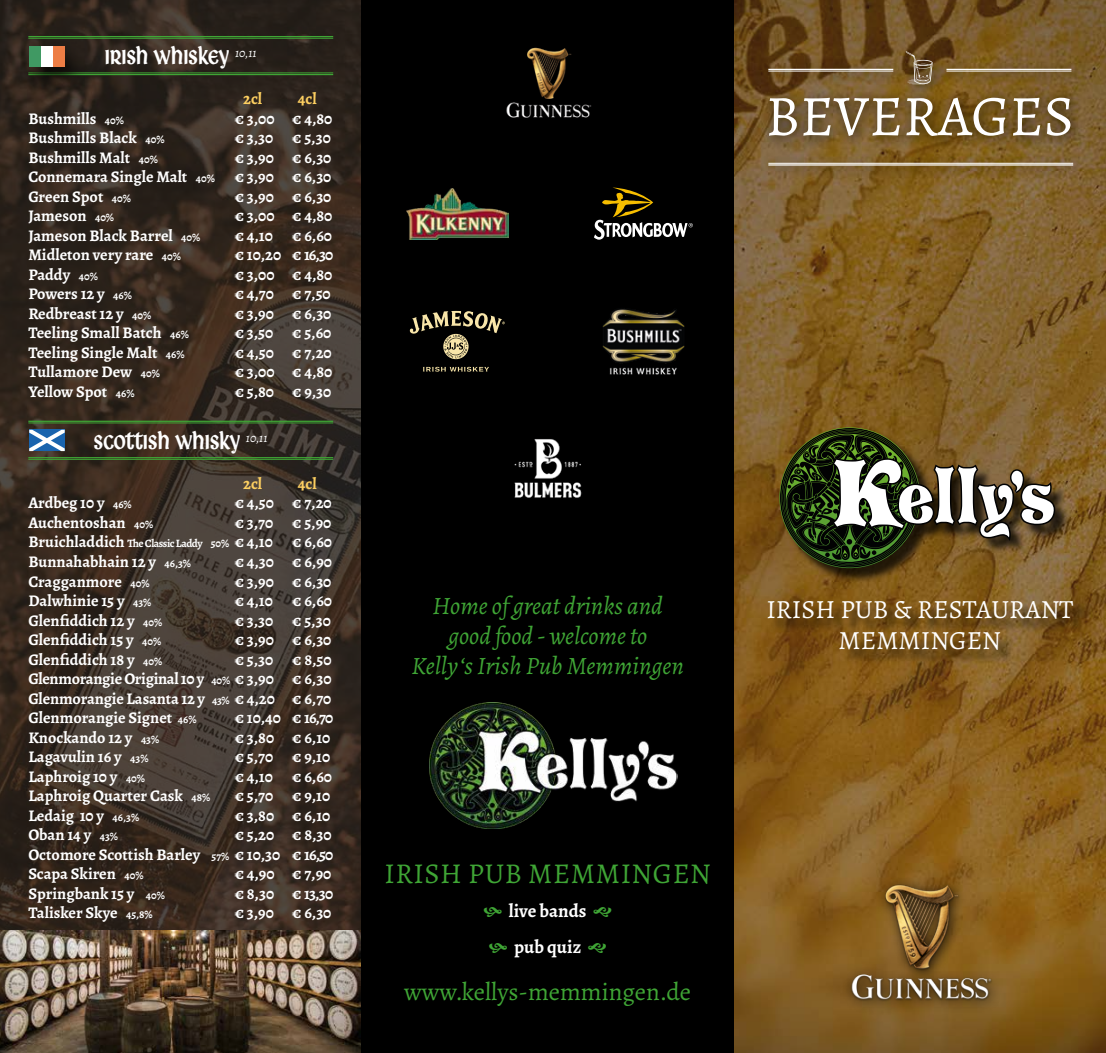
<style>
.page{position:relative;width:1106px;height:1053px;background:#fff}
.page>*{position:absolute;margin:0;border:0;box-sizing:border-box;transform-origin:0 0}
.t1{font:57.5px "Alegreya";color:#fff}
.t2{font:52.5px "Kawaii Food II";color:#fff}
.t3{font:28.75px "Ardagh";color:#fff}
.t4{font:28.75px "Alegreya";letter-spacing:.02em;color:#3fa535}
.t5{font:26.25px/31.5px "Alegreya";color:#fff;text-align:center}
.t6{font:italic 25px/30px "Alegreya";color:#3fa535;text-align:center}
.t7{font:25px "Alegreya";color:#3fa535}
.t8{font:700 18.75px/36px "Alegreya";color:#fff}
.t9{font:700 16.25px/19.5px "Alegreya";color:#fff;text-align:justify}
.t10{font:700 16.25px "Alegreya";letter-spacing:-.005em;color:#fed061}
.t11{font:italic 12.38px "Alegreya";color:#fff}
.s1{font-size:11.25px}
</style>
<div class="page">
<img style="left:733px;top:0;width:373px;height:1052px">
<svg style="left:0;top:0;width:361px;height:930px;background:#382d24"></svg>
<hr style="left:28px;top:36px;width:305px;height:1px;background:#3fa535">
<hr style="left:28px;top:38px;width:305px;height:1px;background:#3fa535">
<hr style="left:28px;top:420px;width:305px;height:2px;background:#3fa535">
<hr style="left:28px;top:422px;width:305px;height:1px;background:#3fa535">
<hr style="left:28px;top:73px;width:305px;height:1px;background:#3fa535">
<hr style="left:28px;top:74px;width:305px;height:1px;background:#3fa535">
<hr style="left:28px;top:457px;width:305px;height:1px;background:#3fa535">
<hr style="left:28px;top:458px;width:305px;height:2px;background:#3fa535">
<img style="left:0;top:930px;width:361px;height:122px">
<svg style="left:29px;top:430px;width:36px;height:21px"></svg>
<div style="left:20px;top:41px;width:67px;height:52px;background:#000;opacity:.74"></div>
<div style="left:29px;top:46px;width:12px;height:21px;background:#409963"></div>
<div style="left:41px;top:46px;width:12px;height:21px;background:#fff"></div>
<div style="left:53px;top:46px;width:12px;height:21px;background:#ed7d45"></div>
<div style="left:361px;top:0;width:372px;height:1052px;background:#000"></div>
<div style="left:760px;top:88px;width:324px;height:62px;background:#000;opacity:.75"></div>
<div style="left:760px;top:59px;width:146px;height:27px;background:#000;opacity:.75"></div>
<hr style="left:768px;top:69px;width:125px;height:1px;background:#fff">
<hr style="left:768px;top:71px;width:125px;height:1px;background:#fff">
<div style="left:938px;top:59px;width:146px;height:27px;background:#000;opacity:.75"></div>
<hr style="left:946px;top:69px;width:125px;height:1px;background:#fff">
<hr style="left:946px;top:71px;width:125px;height:1px;background:#fff">
<div style="left:760px;top:154px;width:326px;height:26px;background:#000;opacity:.75"></div>
<hr style="left:768px;top:163px;width:305px;height:1px;background:#fff">
<hr style="left:768px;top:164px;width:305px;height:1px;background:#fff">
<div style="left:898px;top:43px;width:48px;height:55px;background:#000;opacity:.75"></div>
<img style="left:828px;top:856px;width:183px;height:182px">
<div style="left:781px;top:429px;width:289px;height:154px;background:#000;opacity:.75"></div>
<svg style="left:779px;top:427px;width:276px;height:141px"></svg>
<div style="left:770px;top:602px;width:318px;height:63px;background:#000;opacity:.75"></div>
<img style="left:430px;top:702px;width:247px;height:126px">
<img style="left:506px;top:47px;width:86px;height:71px">
<img style="left:602px;top:309px;width:83px;height:66px">
<svg style="left:409px;top:311px;width:96px;height:48px"></svg>
<svg style="left:423px;top:367px;width:66px;height:4px"></svg>
<img style="left:406px;top:188px;width:102px;height:51px">
<svg style="left:594px;top:187px;width:99px;height:53px"></svg>
<img style="left:514px;top:439px;width:68px;height:59px">
<h3 class="t3" style="left:105px;top:42px;width:126px">irish Whiskey</h3>
<p class="t11" style="left:235px;top:44px;width:23px">10,11</p>
<p class="t10" style="left:243px;top:88px;width:21px">2cl</p>
<p class="t10" style="left:298px;top:88px;width:20px">4cl</p>
<p class="t9" style="left:28px;top:108px;width:97px">Bushmills <span class="s1">40%</span></p>
<p class="t9" style="left:235px;top:108px;width:99px">€ 3,00 € 4,80</p>
<p class="t9" style="left:28px;top:128px;width:137px">Bushmills Black <span class="s1">40%</span></p>
<p class="t9" style="left:235px;top:128px;width:98px">€ 3,30 € 5,30</p>
<p class="t9" style="left:28px;top:147px;width:131px">Bushmills Malt <span class="s1">40%</span></p>
<p class="t9" style="left:28px;top:147px;width:305px;text-indent:206px">€ 3,90 € 6,30<br>Connemara Single Malt <span class="s1">40%</span> € 3,90 € 6,30<br>Green Spot <span class="s1">40%</span></p>
<p class="t9" style="left:235px;top:186px;width:98px">€ 3,90 € 6,30</p>
<p class="t9" style="left:28px;top:206px;width:87px">Jameson <span class="s1">40%</span></p>
<p class="t9" style="left:235px;top:206px;width:99px">€ 3,00 € 4,80</p>
<p class="t9" style="left:28px;top:225px;width:173px">Jameson Black Barrel <span class="s1">40%</span></p>
<p class="t9" style="left:235px;top:225px;width:99px">€ 4,10 € 6,60</p>
<p class="t9" style="left:28px;top:245px;width:154px">Midleton very rare <span class="s1">40%</span></p>
<p class="t9" style="left:235px;top:245px;width:100px">€ 10,20 € 16,30</p>
<p class="t9" style="left:28px;top:264px;width:71px">Paddy <span class="s1">40%</span></p>
<p class="t9" style="left:235px;top:264px;width:99px">€ 3,00 € 4,80</p>
<p class="t9" style="left:28px;top:284px;width:105px">Powers 12 y <span class="s1">46%</span></p>
<p class="t9" style="left:235px;top:284px;width:98px">€ 4,70 € 7,50</p>
<p class="t9" style="left:28px;top:303px;width:124px">Redbreast 12 y <span class="s1">40%</span></p>
<p class="t9" style="left:235px;top:303px;width:98px">€ 3,90 € 6,30</p>
<p class="t9" style="left:28px;top:323px;width:162px">Teeling Small Batch <span class="s1">46%</span></p>
<p class="t9" style="left:235px;top:323px;width:98px">€ 3,50 € 5,60</p>
<p class="t9" style="left:28px;top:342px;width:158px">Teeling Single Malt <span class="s1">46%</span></p>
<p class="t9" style="left:235px;top:342px;width:98px">€ 4,50 € 7,20</p>
<p class="t9" style="left:28px;top:362px;width:133px">Tullamore Dew <span class="s1">40%</span></p>
<p class="t9" style="left:235px;top:362px;width:99px">€ 3,00 € 4,80</p>
<p class="t9" style="left:28px;top:381px;width:107px">Yellow Spot <span class="s1">46%</span></p>
<p class="t9" style="left:235px;top:381px;width:98px">€ 5,80 € 9,30</p>
<h3 class="t3" style="left:94px;top:427px;width:148px">scottish Whisky</h3>
<p class="t11" style="left:246px;top:429px;width:23px">10,11</p>
<p class="t10" style="left:243px;top:472px;width:21px">2cl</p>
<p class="t10" style="left:298px;top:472px;width:20px">4cl</p>
<p class="t9" style="left:28px;top:493px;width:105px">Ardbeg 10 y <span class="s1">46%</span></p>
<p class="t9" style="left:235px;top:493px;width:98px">€ 4,50 € 7,20</p>
<p class="t9" style="left:28px;top:512px;width:126px">Auchentoshan <span class="s1">40%</span></p>
<p class="t9" style="left:28px;top:512px;width:305px;text-indent:206px">€ 3,70 € 5,90<br>Bruichladdich <span class="s1">The Classic Laddy 50%</span> € 4,10 € 6,60<br>Bunnahabhain 12 y <span class="s1">46,3%</span></p>
<p class="t9" style="left:235px;top:551px;width:99px">€ 4,30 € 6,90</p>
<p class="t9" style="left:28px;top:571px;width:122px">Cragganmore <span class="s1">40%</span></p>
<p class="t9" style="left:235px;top:571px;width:98px">€ 3,90 € 6,30</p>
<p class="t9" style="left:28px;top:590px;width:124px">Dalwhinie 15 y <span class="s1">43%</span></p>
<p class="t9" style="left:235px;top:590px;width:99px">€ 4,10 € 6,60</p>
<p class="t9" style="left:28px;top:610px;width:135px">Glenfiddich 12 y <span class="s1">40%</span></p>
<p class="t9" style="left:235px;top:610px;width:98px">€ 3,30 € 5,30</p>
<p class="t9" style="left:28px;top:629px;width:134px">Glenfiddich 15 y <span class="s1">40%</span></p>
<p class="t9" style="left:235px;top:629px;width:98px">€ 3,90 € 6,30</p>
<p class="t9" style="left:28px;top:649px;width:135px">Glenfiddich 18 y <span class="s1">40%</span></p>
<p class="t9" style="left:28px;top:649px;width:305px;text-indent:206px">€ 5,30 € 8,50<br>Glenmorangie Original 10 y <span class="s1">40%</span> € 3,90 € 6,30<br>Glenmorangie Lasanta 12 y <span class="s1">43%</span> € 4,20 € 6,70<br>Glenmorangie Signet <span class="s1">46%</span></p>
<p class="t9" style="left:235px;top:707px;width:100px">€ 10,40 € 16,70</p>
<p class="t9" style="left:28px;top:727px;width:132px">Knockando 12 y <span class="s1">43%</span></p>
<p class="t9" style="left:235px;top:727px;width:97px">€ 3,80 € 6,10</p>
<p class="t9" style="left:28px;top:746px;width:121px">Lagavulin 16 y <span class="s1">43%</span></p>
<p class="t9" style="left:235px;top:746px;width:97px">€ 5,70 € 9,10</p>
<p class="t9" style="left:28px;top:766px;width:118px">Laphroig 10 y <span class="s1">40%</span></p>
<p class="t9" style="left:235px;top:766px;width:99px">€ 4,10 € 6,60</p>
<p class="t9" style="left:28px;top:785px;width:183px">Laphroig Quarter Cask <span class="s1">48%</span></p>
<p class="t9" style="left:235px;top:785px;width:97px">€ 5,70 € 9,10</p>
<p class="t9" style="left:28px;top:805px;width:112px">Ledaig 10 y <span class="s1">46,3%</span></p>
<p class="t9" style="left:235px;top:805px;width:97px">€ 3,80 € 6,10</p>
<p class="t9" style="left:28px;top:824px;width:91px">Oban 14 y <span class="s1">43%</span></p>
<p class="t9" style="left:28px;top:824px;width:306px;text-indent:206px">€ 5,20 € 8,30<br>Octomore Scottish Barley <span class="s1">57%</span> € 10,30 € 16,50<br>Scapa Skiren <span class="s1">40%</span></p>
<p class="t9" style="left:235px;top:863px;width:98px">€ 4,90 € 7,90</p>
<p class="t9" style="left:28px;top:883px;width:138px">Springbank 15 y <span class="s1">40%</span></p>
<p class="t9" style="left:235px;top:883px;width:100px">€ 8,30 € 13,30</p>
<p class="t9" style="left:28px;top:902px;width:126px">Talisker Skye <span class="s1">45,8%</span></p>
<p class="t9" style="left:235px;top:902px;width:98px">€ 3,90 € 6,30</p>
<h3 class="t6" style="left:411px;top:590px;width:274px">Home of great drinks and good food - welcome to<br>Kelly‘s Irish Pub Memmingen</h3>
<h3 class="t4" style="left:384px;top:855px;width:328px">IRISH PUB MEMMINGEN</h3>
<p class="t8" style="left:509px;top:892px;width:79px">live bands pub quiz</p>
<h3 class="t7" style="left:404px;top:976px;width:288px">www.kellys-memmingen.de</h3>
<h2 class="t2" style="left:901px;top:35px;width:39px">t</h2>
<h1 class="t1" style="left:765px;top:80px;width:310px">BEVERAGES</h1>
<h3 class="t5" style="left:766px;top:593px;width:308px">IRISH PUB &amp; RESTAURANT<br>MEMMINGEN</h3>
</div>
